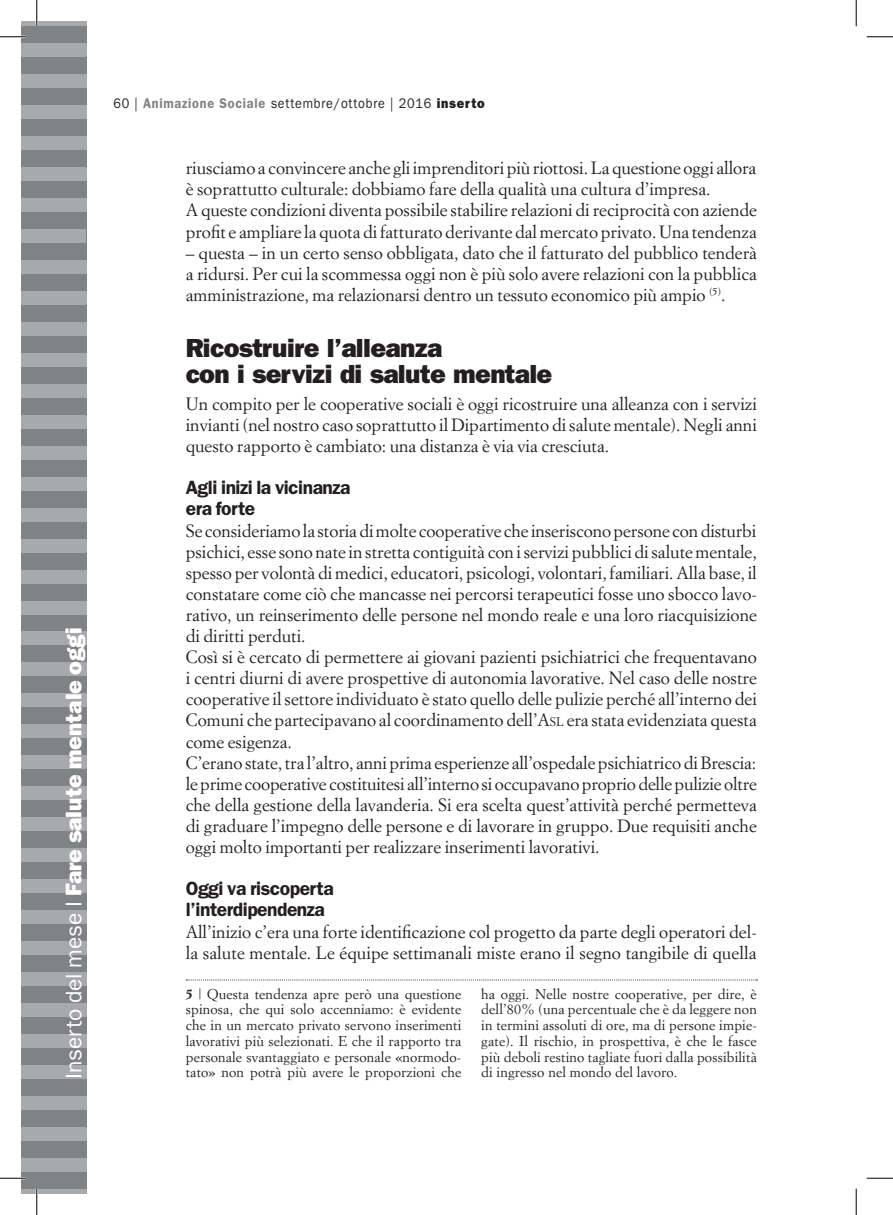
<style>
.page{position:relative;width:893px;height:1215px;background:#fff}
.page>*{position:absolute;margin:0;border:0;box-sizing:border-box;transform-origin:0 0}
.TitoloA{font:26.25px "ITC Franklin Gothic Std Hvy";letter-spacing:-.025em;color:#231f20}
.t1{font:22.75px "ITC Franklin Gothic Std Hvy";color:#fff}
.Titolo_B{font:600 19.25px "ITC Franklin Gothic Std";letter-spacing:-.025em;color:#231f20}
.Testo_base{font:17.5px/21.2px "Simoncini Garamond Std";color:#231f20;text-align:justify}
.note{font:14px/15.8px "Simoncini Garamond Std";letter-spacing:.01em;color:#231f20;text-align:justify}
.t2{font:14px "ITC Franklin Gothic Std";letter-spacing:.06em;color:#231f20;scale:.9 1}
.s1{font-family:"ITC Franklin Gothic Std"}
.s2{font-weight:600;color:#808285}
.s3{font-family:"ITC Franklin Gothic Std Hvy"}
.s4{font-style:inherit}
.s5{font-size:12.25px}
.s6{font-weight:700}
</style>
<div class="page">
<div style="left:22px;top:22px;width:64px;height:1171px;background:#808285"></div>
<hr style="left:22px;top:22px;width:64px;height:4px;background:#a8a9ad">
<div style="left:22px;top:43px;width:64px;height:14px;background:#a8a9ad"></div>
<div style="left:22px;top:74px;width:64px;height:14px;background:#a8a9ad"></div>
<div style="left:22px;top:105px;width:64px;height:14px;background:#a8a9ad"></div>
<div style="left:22px;top:476px;width:64px;height:14px;background:#a8a9ad"></div>
<div style="left:22px;top:817px;width:64px;height:14px;background:#a8a9ad"></div>
<div style="left:22px;top:136px;width:64px;height:14px;background:#a8a9ad"></div>
<div style="left:22px;top:507px;width:64px;height:14px;background:#a8a9ad"></div>
<div style="left:22px;top:848px;width:64px;height:14px;background:#a8a9ad"></div>
<div style="left:22px;top:167px;width:64px;height:14px;background:#a8a9ad"></div>
<div style="left:22px;top:538px;width:64px;height:14px;background:#a8a9ad"></div>
<div style="left:22px;top:879px;width:64px;height:14px;background:#a8a9ad"></div>
<div style="left:22px;top:198px;width:64px;height:13px;background:#a8a9ad"></div>
<div style="left:22px;top:229px;width:63px;height:13px;background:#a8a9ad"></div>
<div style="left:22px;top:569px;width:64px;height:14px;background:#a8a9ad"></div>
<div style="left:22px;top:910px;width:64px;height:14px;background:#a8a9ad"></div>
<div style="left:22px;top:260px;width:64px;height:13px;background:#a8a9ad"></div>
<div style="left:22px;top:600px;width:64px;height:14px;background:#a8a9ad"></div>
<div style="left:22px;top:941px;width:64px;height:14px;background:#a8a9ad"></div>
<div style="left:22px;top:291px;width:64px;height:13px;background:#a8a9ad"></div>
<div style="left:22px;top:631px;width:64px;height:14px;background:#a8a9ad"></div>
<div style="left:22px;top:972px;width:64px;height:14px;background:#a8a9ad"></div>
<div style="left:22px;top:322px;width:64px;height:13px;background:#a8a9ad"></div>
<div style="left:22px;top:662px;width:64px;height:14px;background:#a8a9ad"></div>
<div style="left:22px;top:1003px;width:64px;height:14px;background:#a8a9ad"></div>
<div style="left:22px;top:353px;width:64px;height:13px;background:#a8a9ad"></div>
<div style="left:22px;top:693px;width:64px;height:14px;background:#a8a9ad"></div>
<div style="left:22px;top:1034px;width:64px;height:14px;background:#a8a9ad"></div>
<div style="left:22px;top:384px;width:64px;height:13px;background:#a8a9ad"></div>
<div style="left:22px;top:724px;width:64px;height:14px;background:#a8a9ad"></div>
<div style="left:22px;top:1065px;width:64px;height:14px;background:#a8a9ad"></div>
<div style="left:22px;top:415px;width:64px;height:13px;background:#a8a9ad"></div>
<div style="left:22px;top:755px;width:64px;height:14px;background:#a8a9ad"></div>
<div style="left:22px;top:1096px;width:64px;height:14px;background:#a8a9ad"></div>
<div style="left:22px;top:1158px;width:64px;height:14px;background:#a8a9ad"></div>
<div style="left:22px;top:446px;width:64px;height:13px;background:#a8a9ad"></div>
<div style="left:22px;top:786px;width:64px;height:14px;background:#a8a9ad"></div>
<div style="left:22px;top:1127px;width:64px;height:14px;background:#a8a9ad"></div>
<hr style="left:22px;top:1189px;width:64px;height:4px;background:#a8a9ad">
<svg style="left:186px;top:979px;width:571px;height:1px"></svg>
<hr style="left:0;top:36px;width:26px;height:2px;background:#fff">
<hr style="left:0;top:1177px;width:26px;height:2px;background:#fff">
<hr style="left:36px;top:0;width:2px;height:26px;background:#fff">
<hr style="left:36px;top:1188px;width:2px;height:26px;background:#fff">
<svg style="left:0;top:36px;width:26px;height:1px"></svg>
<svg style="left:866px;top:36px;width:26px;height:1px"></svg>
<svg style="left:0;top:1177px;width:26px;height:1px"></svg>
<svg style="left:866px;top:1177px;width:26px;height:1px"></svg>
<svg style="left:36px;top:0;width:1px;height:26px"></svg>
<svg style="left:36px;top:1188px;width:1px;height:26px"></svg>
<svg style="left:855px;top:0;width:1px;height:26px"></svg>
<svg style="left:855px;top:1188px;width:1px;height:26px"></svg>
<h2 class="t1" style="left:60px;top:1078px;width:453px;rotate:-90deg"><span class="s1">Inserto del mese I</span> Fare salute mentale oggi</h2>
<p class="t2" style="left:113px;top:95px;width:414px">60 | <span class="s2">Animazione Sociale</span> settembre/ottobre | 2016 <span class="s3">inserto</span></p>
<p class="Testo_base" style="left:186px;top:157px;width:572px">riusciamo a convincere anche gli imprenditori più riottosi. La questione oggi allora è soprattutto culturale: dobbiamo fare della qualità una cultura d’impresa.</p>
<p class="Testo_base" style="left:186px;top:199px;width:572px">A queste condizioni diventa possibile stabilire relazioni di reciprocità con aziende profit e ampliare la quota di fatturato derivante dal mercato privato. Una tendenza</p>
<p class="Testo_base" style="left:186px;top:242px;width:572px">– questa – in un certo senso obbligata, dato che il fatturato del pubblico tenderà a ridursi. Per cui la scommessa oggi non è più solo avere relazioni con la pubblica amministrazione, ma relazionarsi dentro un tessuto economico più ampio <sup>(5)</sup>.</p>
<p class="TitoloA" style="left:186px;top:333px;width:258px">Ricostruire l’alleanza</p>
<p class="TitoloA" style="left:186px;top:359px;width:368px">con i servizi di salute mentale</p>
<p class="Testo_base" style="left:186px;top:393px;width:572px">Un compito per le cooperative sociali è oggi ricostruire una alleanza con i servizi invianti (nel nostro caso soprattutto il Dipartimento di salute mentale). Negli anni questo rapporto è cambiato: una distanza è via via cresciuta.</p>
<p class="Titolo_B" style="left:186px;top:476px;width:166px">Agli inizi la vicinanza</p>
<p class="Titolo_B" style="left:186px;top:497px;width:71px">era forte</p>
<p class="Testo_base" style="left:186px;top:519px;width:572px">Se consideriamo la storia di molte cooperative che inseriscono persone con disturbi psichici, esse sono nate in stretta contiguità con i servizi pubblici di salute mentale, spesso per volontà di medici, educatori, psicologi, volontari, familiari. Alla base, il constatare come ciò che mancasse nei percorsi terapeutici fosse uno sbocco lavo&shy;rativo, un reinserimento delle persone nel mondo reale e una loro riacquisizione di diritti perduti.</p>
<p class="Testo_base" style="left:186px;top:646px;width:572px">Così si è cercato di permettere ai giovani pazienti psichiatrici che frequentavano i centri diurni di avere prospettive di autonomia lavorative. Nel caso delle nostre cooperative il settore individuato è stato quello delle pulizie perché all’interno dei Comuni che partecipavano al coordinamento dell’<span class="s4">A</span><span class="s5">sl</span> era stata evidenziata questa come esigenza.</p>
<p class="Testo_base" style="left:186px;top:751px;width:572px">C’erano state, tra l’altro, anni prima esperienze all’ospedale psichiatrico di Brescia: le prime cooperative costituitesi all’interno si occupavano proprio delle pulizie oltre che della gestione della lavanderia. Si era scelta quest’attività perché permetteva di graduare l’impegno delle persone e di lavorare in gruppo. Due requisiti anche oggi molto importanti per realizzare inserimenti lavorativi.</p>
<p class="Titolo_B" style="left:186px;top:877px;width:149px">Oggi va riscoperta</p>
<p class="Titolo_B" style="left:186px;top:898px;width:140px">l’interdipendenza</p>
<p class="Testo_base" style="left:186px;top:920px;width:572px">All’inizio c’era una forte identificazione col progetto da parte degli operatori del&shy;la salute mentale. Le équipe settimanali miste erano il segno tangibile di quella</p>
<p class="note" style="left:186px;top:985px;width:277px"><span class="s6">5</span> | Questa tendenza apre però una questione spinosa, che qui solo accenniamo: è evidente che in un mercato privato servono inserimenti lavorativi più selezionati. E che il rapporto tra personale svantaggiato e personale «normodo&shy;tato» non potrà più avere le proporzioni che</p>
<p class="note" style="left:481px;top:985px;width:277px">ha oggi. Nelle nostre cooperative, per dire, è dell’80% (una percentuale che è da leggere non in termini assoluti di ore, ma di persone impie&shy;gate). Il rischio, in prospettiva, è che le fasce più deboli restino tagliate fuori dalla possibilità di ingresso nel mondo del lavoro.</p>
</div>
